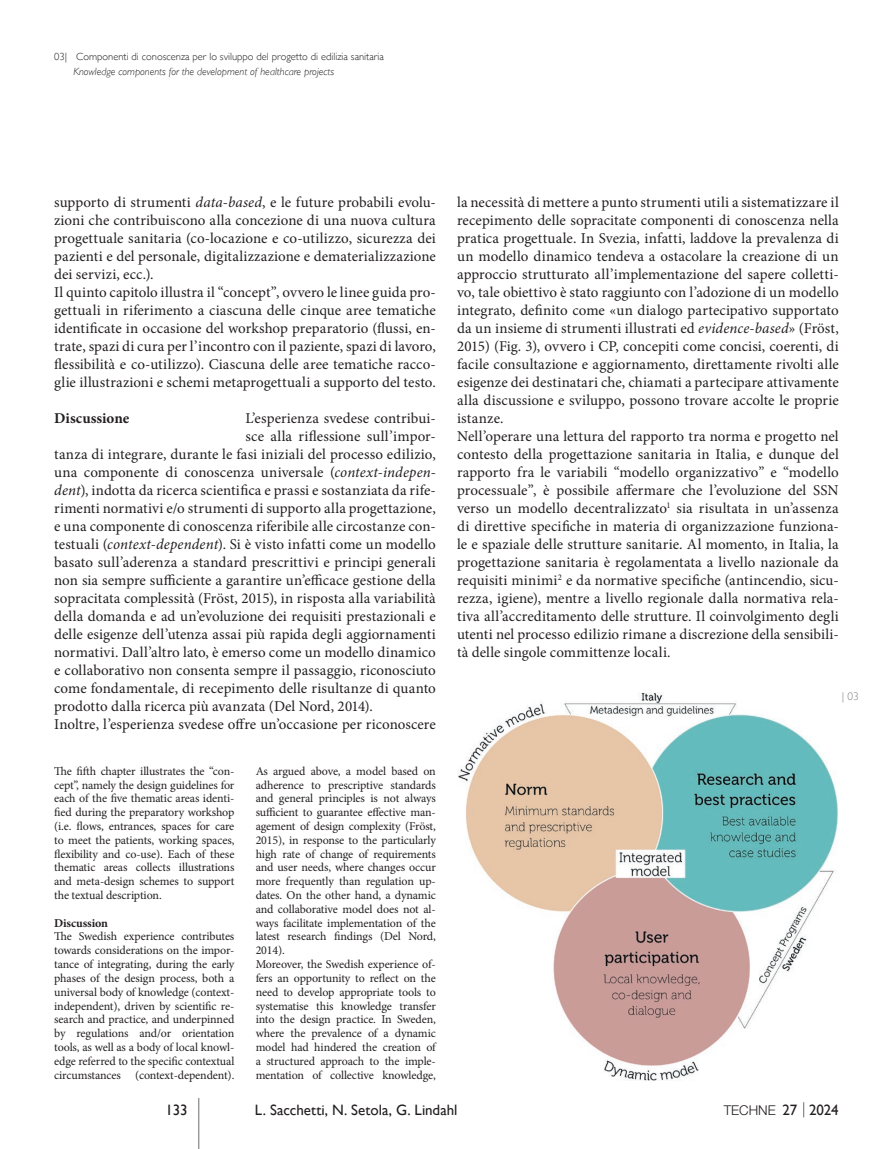
<style>
.page{position:relative;width:893px;height:1149px;background:#fff}
.page>*{position:absolute;margin:0;border:0;box-sizing:border-box;transform-origin:0 0}
.t1{font:15px/18px "Minion Pro";letter-spacing:.005em;color:#231f20}
.t2{font:15px "Gill Sans";color:#231f20}
.t3{font:700 15px "Minion Pro";color:#231f20}
.t4{font:300 13.5px "Helvetica Neue LT Std";color:#231f20}
.t5{font:12px/13.8px "Minion Pro";letter-spacing:-.01em;color:#231f20;text-align:justify}
.t6{font:700 12px "Minion Pro";letter-spacing:-.01em;color:#231f20}
.t7{font:300 11.25px "Gill Sans";color:#808285}
.t8{font:300 10.5px "Gill Sans";color:#231f20}
.t9{font:italic 300 10.5px "Gill Sans";color:#231f20}
.s1{font-style:italic}
.s2{font-family:"Gill Sans";font-weight:400;font-size:15px}
</style>
<div class="page">
<svg style="left:803px;top:1102px;width:1px;height:14px"></svg>
<hr style="left:198px;top:1097px;width:1px;height:51px;background:#6c6d70">
<img style="left:457px;top:692px;width:381px;height:388px">
<p class="t8" style="left:54px;top:49px;width:331px">03| Componenti di conoscenza per lo sviluppo del progetto di edilizia sanitaria</p>
<p class="t9" style="left:73px;top:66px;width:262px">Knowledge components for the development of healthcare projects</p>
<p class="t1" style="left:54px;top:193px;width:383px">supporto di strumenti <span class="s1">data-based</span>, e le future probabili evolu&shy;zioni che contribuiscono alla concezione di una nuova cultura progettuale sanitaria (co-locazione e co-utilizzo, sicurezza dei pazienti e del personale, digitalizzazione e dematerializzazione dei servizi, ecc.).<br>Il quinto capitolo illustra il “concept”, ovvero le linee guida pro&shy;gettuali in riferimento a ciascuna delle cinque aree tematiche identificate in occasione del workshop preparatorio (flussi, en&shy;trate, spazi di cura per l’incontro con il paziente, spazi di lavoro, flessibilità e co-utilizzo). Ciascuna delle aree tematiche racco&shy;glie illustrazioni e schemi metaprogettuali a supporto del testo.</p>
<p class="t1" style="left:246px;top:409px;width:192px">L’esperienza svedese contribui-</p>
<p class="t1" style="left:246px;top:427px;width:192px">sce alla riflessione sull’impor-</p>
<p class="t1" style="left:54px;top:445px;width:383px">tanza di integrare, durante le fasi iniziali del processo edilizio,</p>
<p class="t1" style="left:54px;top:463px;width:383px">una componente di conoscenza universale (<span class="s1">context-indepen-</span></p>
<p class="t1" style="left:54px;top:481px;width:383px"><span class="s1">dent</span>), indotta da ricerca scientifica e prassi e sostanziata da rife-</p>
<p class="t1" style="left:54px;top:499px;width:383px">rimenti normativi e/o strumenti di supporto alla progettazione,</p>
<p class="t1" style="left:54px;top:517px;width:383px">e una componente di conoscenza riferibile alle circostanze con-</p>
<p class="t1" style="left:54px;top:535px;width:383px">testuali (<span class="s1">context-dependent</span>). Si è visto infatti come un modello</p>
<p class="t1" style="left:54px;top:553px;width:383px">basato sull’aderenza a standard prescrittivi e principi generali</p>
<p class="t1" style="left:54px;top:571px;width:383px">non sia sempre sufficiente a garantire un’efficace gestione della</p>
<p class="t1" style="left:54px;top:589px;width:383px">sopracitata complessità (Fröst, 2015), in risposta alla variabilità</p>
<p class="t1" style="left:54px;top:607px;width:383px">della domanda e ad un’evoluzione dei requisiti prestazionali e</p>
<p class="t1" style="left:54px;top:625px;width:383px">delle esigenze dell’utenza assai più rapida degli aggiornamenti</p>
<p class="t1" style="left:54px;top:643px;width:383px">normativi. Dall’altro lato, è emerso come un modello dinamico</p>
<p class="t1" style="left:54px;top:661px;width:383px">e collaborativo non consenta sempre il passaggio, riconosciuto</p>
<p class="t1" style="left:54px;top:679px;width:383px">come fondamentale, di recepimento delle risultanze di quanto</p>
<p class="t1" style="left:54px;top:697px;width:320px">prodotto dalla ricerca più avanzata (Del Nord, 2014).</p>
<p class="t1" style="left:54px;top:715px;width:383px">Inoltre, l’esperienza svedese offre un’occasione per riconoscere</p>
<p class="t3" style="left:54px;top:407px;width:77px">Discussione</p>
<p class="t5" style="left:54px;top:763px;width:182px">The fifth chapter illustrates the “con&shy;cept”, namely the design guidelines for each of the five thematic areas identi&shy;fied during the preparatory workshop (i.e. flows, entrances, spaces for care to meet the patients, working spaces, flexibility and co-use). Each of these thematic areas collects illustrations and meta-design schemes to support the textual description.</p>
<p class="t6" style="left:54px;top:914px;width:55px">Discussion</p>
<p class="t5" style="left:54px;top:929px;width:182px">The Swedish experience contributes towards considerations on the impor&shy;tance of integrating, during the early phases of the design process, both a universal body of knowledge (context&shy;independent), driven by scientific re&shy;search and practice, and underpinned by regulations and/or orientation tools, as well as a body of local knowl&shy;edge referred to the specific contextual circumstances (context-dependent).</p>
<p class="t5" style="left:256px;top:763px;width:182px;text-align:left">As argued above, a model based on adherence to prescriptive standards and general principles is not always sufficient to guarantee effective man&shy;agement of design complexity (Fröst, 2015), in response to the particularly high rate of change of requirements and user needs, where changes occur more frequently than regulation up&shy;dates. On the other hand, a dynamic and collaborative model does not al&shy;ways facilitate implementation of the latest research findings (Del Nord, 2014).<br>Moreover, the Swedish experience of&shy;fers an opportunity to reflect on the need to develop appropriate tools to systematise this knowledge transfer into the design practice. In Sweden, where the prevalence of a dynamic model had hindered the creation of a structured approach to the imple&shy;mentation of collective knowledge,</p>
<p class="t1" style="left:457px;top:193px;width:383px">la necessità di mettere a punto strumenti utili a sistematizzare il recepimento delle sopracitate componenti di conoscenza nella pratica progettuale. In Svezia, infatti, laddove la prevalenza di un modello dinamico tendeva a ostacolare la creazione di un approccio strutturato all’implementazione del sapere colletti&shy;vo, tale obiettivo è stato raggiunto con l’adozione di un modello integrato, definito come «un dialogo partecipativo supportato da un insieme di strumenti illustrati ed <span class="s1">evidence-based</span>» (Fröst, 2015) (Fig. 3), ovvero i CP, concepiti come concisi, coerenti, di facile consultazione e aggiornamento, direttamente rivolti alle esigenze dei destinatari che, chiamati a partecipare attivamente alla discussione e sviluppo, possono trovare accolte le proprie istanze.<br>Nell’operare una lettura del rapporto tra norma e progetto nel contesto della progettazione sanitaria in Italia, e dunque del rapporto fra le variabili “modello organizzativo” e “modello processuale”, è possibile affermare che l’evoluzione del SSN verso un modello decentralizzato<sup>1</sup> sia risultata in un’assenza di direttive specifiche in materia di organizzazione funziona&shy;le e spaziale delle strutture sanitarie. Al momento, in Italia, la progettazione sanitaria è regolamentata a livello nazionale da requisiti minimi<sup>2</sup> e da normative specifiche (antincendio, sicu&shy;rezza, igiene), mentre a livello regionale dalla normativa rela&shy;tiva all’accreditamento delle strutture. Il coinvolgimento degli utenti nel processo edilizio rimane a discrezione della sensibili&shy;tà delle singole committenze locali.</p>
<p class="t7" style="left:842px;top:687px;width:18px">| 03</p>
<p class="t2" style="left:166px;top:1100px;width:24px">133</p>
<p class="t2" style="left:255px;top:1100px;width:204px">L. Sacchetti, N. Setola, G. Lindahl</p>
<p class="t4" style="left:724px;top:1101px;width:117px">TECHNE <span class="s2">27 2024</span></p>
</div>
